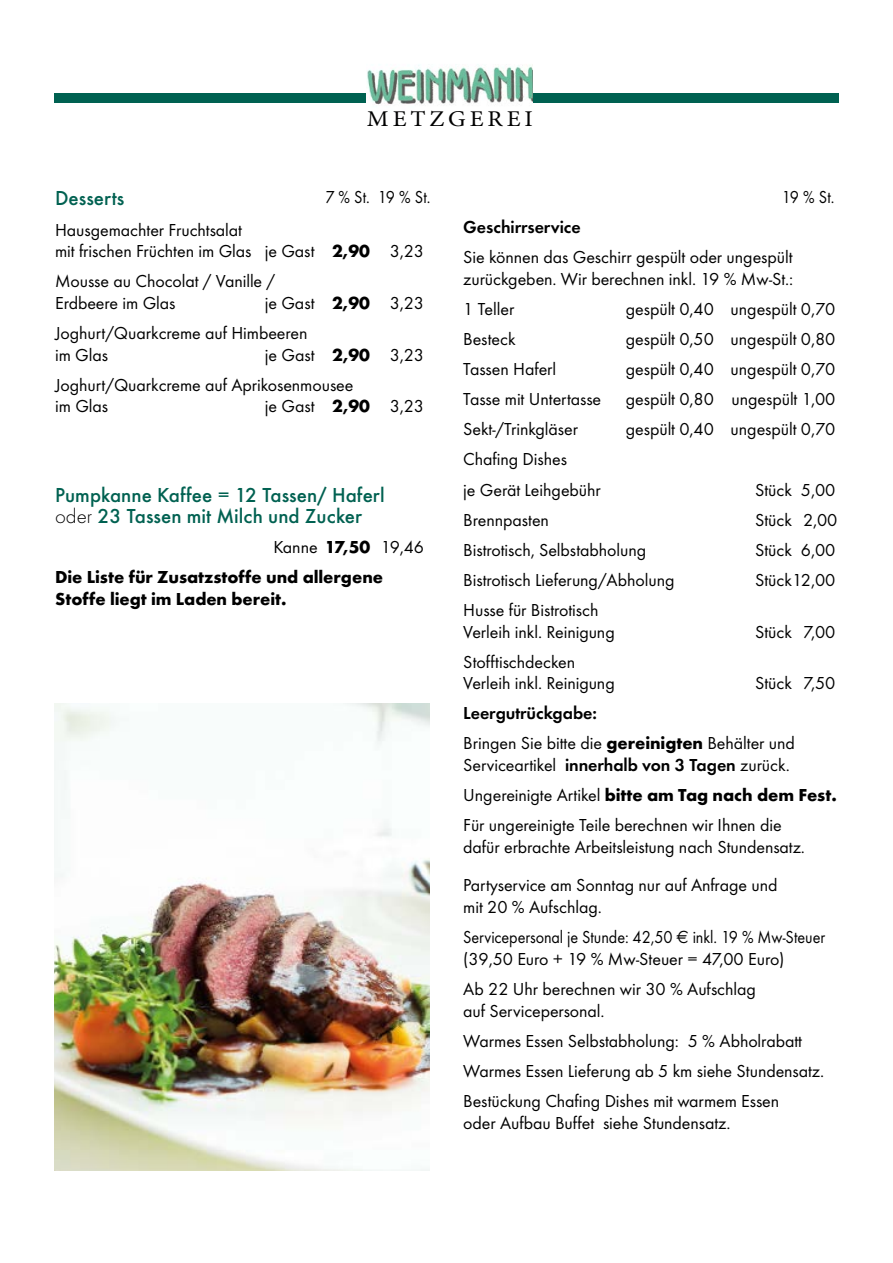
<style>
.page{position:relative;width:893px;height:1263px;background:#fff}
.page>*{position:absolute;margin:0;border:0;box-sizing:border-box;transform-origin:0 0}
.t1{font:22.5px "Minion Pro";letter-spacing:.16em;color:#000;scale:1.09 1}
.t2{font:500 21px/21px "Futura T";color:#006151}
.t3{font:18px/30.2px "Futura T";letter-spacing:-.005em;color:#000}
.t4{font:700 18px/30.2px "Futura T";letter-spacing:-.005em;color:#000}
.t5{font:18px "Futura T";letter-spacing:-.005em;color:#000;scale:.9 1}
.t6{font:600 18px "Futura T";letter-spacing:-.005em;color:#000}
.s1{font-weight:700}
.s2{font-weight:300;color:#000}
.s3{font-weight:400}
.s4{font-weight:600}
.s5{font-family:"Euro Sans"}
</style>
<div class="page">
<div style="left:55px;top:93px;width:784px;height:10px;background:#006151"></div>
<img style="left:366px;top:64px;width:167px;height:41px">
<img style="left:54px;top:704px;width:375px;height:466px">
<p class="t1" style="left:367px;top:104px;width:154px">METZGEREI</p>
<p class="t5" style="left:325px;top:187px;width:118px">7 % St. 19 % St.</p>
<p class="t5" style="left:782px;top:187px;width:60px">19 % St.</p>
<p class="t2" style="left:55px;top:188px;width:71px">Desserts</p>
<p class="t3" style="left:55px;top:219px;width:371px;line-height:21.6px">Hausgemachter Fruchtsalat<br>mit frischen Früchten im Glas je Gast <span class="s1">2,90</span> 3,23</p>
<p class="t3" style="left:55px;top:270px;width:222px;line-height:21.6px">Mousse au Chocolat / Vanille /<br>Erdbeere im Glas</p>
<p class="t6" style="left:463px;top:216px;width:119px">Geschirrservice</p>
<p class="t3" style="left:463px;top:246px;width:332px;line-height:21.6px">Sie können das Geschirr gespült oder ungespült zurückgeben. Wir berechnen inkl. 19 % Mw-St.:</p>
<p class="t3" style="left:463px;top:294px;width:53px">1 Teller</p>
<p class="t3" style="left:626px;top:294px;width:211px">gespült 0,40 ungespült 0,70</p>
<p class="t3" style="left:463px;top:324px;width:54px">Besteck</p>
<p class="t3" style="left:626px;top:324px;width:211px">gespült 0,50 ungespült 0,80</p>
<p class="t3" style="left:463px;top:354px;width:95px">Tassen Haferl</p>
<p class="t3" style="left:626px;top:354px;width:211px">gespült 0,40 ungespült 0,70</p>
<p class="t3" style="left:463px;top:384px;width:139px">Tasse mit Untertasse</p>
<p class="t3" style="left:626px;top:384px;width:211px">gespült 0,80 ungespült 1,00</p>
<p class="t3" style="left:463px;top:414px;width:116px">Sekt-/Trinkgläser</p>
<p class="t3" style="left:626px;top:414px;width:211px">gespült 0,40 ungespült 0,70</p>
<p class="t3" style="left:463px;top:444px;width:139px">Chafing Dishes<br>je Gerät Leihgebühr</p>
<p class="t3" style="left:55px;top:288px;width:371px;text-indent:210px">je Gast <span class="s1">2,90</span> 3,23<br>Joghurt/Quarkcreme auf Himbeeren</p>
<p class="t3" style="left:55px;top:339px;width:55px">im Glas</p>
<p class="t3" style="left:55px;top:339px;width:370px;text-indent:210px">je Gast <span class="s1">2,90</span> 3,23<br>Joghurt/Quarkcreme auf Aprikosenmousee</p>
<p class="t3" style="left:55px;top:391px;width:55px">im Glas</p>
<p class="t3" style="left:265px;top:391px;width:161px">je Gast <span class="s1">2,90</span> 3,23</p>
<p class="t3" style="left:755px;top:474px;width:82px">Stück 5,00</p>
<p class="t2" style="left:55px;top:484px;width:331px">Pumpkanne Kaffee = 12 Tassen/ Haferl <span class="s2">oder</span> 23 Tassen mit Milch und Zucker</p>
<p class="t4" style="left:55px;top:532px;width:371px;text-indent:218px"><span class="s3">Kanne</span> 17,50 <span class="s3">19,46<br></span>Die Liste für Zusatzstoffe und allergene</p>
<p class="t4" style="left:55px;top:584px;width:233px">Stoffe liegt im Laden bereit.</p>
<p class="t3" style="left:463px;top:504px;width:87px">Brennpasten</p>
<p class="t3" style="left:755px;top:504px;width:84px">Stück 2,00</p>
<p class="t3" style="left:463px;top:534px;width:184px">Bistrotisch, Selbstabholung</p>
<p class="t3" style="left:755px;top:534px;width:82px">Stück 6,00</p>
<p class="t3" style="left:463px;top:565px;width:213px">Bistrotisch Lieferung/Abholung</p>
<p class="t3" style="left:755px;top:565px;width:82px">Stück12,00</p>
<p class="t3" style="left:463px;top:599px;width:153px;line-height:21.6px">Husse für Bistrotisch<br>Verleih inkl. Reinigung</p>
<p class="t3" style="left:755px;top:616px;width:82px">Stück 7,00</p>
<p class="t3" style="left:463px;top:651px;width:153px;line-height:21.6px">Stofftischdecken<br>Verleih inkl. Reinigung</p>
<p class="t3" style="left:755px;top:668px;width:82px">Stück 7,50</p>
<p class="t3" style="left:463px;top:698px;width:333px"><span class="s4">Leergutrückgabe:<br></span>Bringen Sie bitte die <span class="s1">gereinigten</span> Behälter und</p>
<p class="t3" style="left:463px;top:750px;width:375px">Serviceartikel <span class="s4">innerhalb von 3 Tagen</span> zurück.<br>Ungereinigte Artikel <span class="s1">bitte am Tag nach dem Fest.<br></span>Für ungereinigte Teile berechnen wir Ihnen die</p>
<p class="t3" style="left:463px;top:827px;width:343px;line-height:38.5px">dafür erbrachte Arbeitsleistung nach Stundensatz.<br>Partyservice am Sonntag nur auf Anfrage und</p>
<p class="t3" style="left:463px;top:892px;width:363px">mit 20 % Aufschlag.<br>Servicepersonal je Stunde: 42,50 <span class="s5">E</span> inkl. 19 % Mw-Steuer</p>
<p class="t3" style="left:463px;top:944px;width:323px">(39,50 Euro + 19 % Mw-Steuer = 47,00 Euro)<br>Ab 22 Uhr berechnen wir 30 % Aufschlag</p>
<p class="t3" style="left:463px;top:995px;width:362px">auf Servicepersonal.<br>Warmes Essen Selbstabholung: 5 % Abholrabatt Warmes Essen Lieferung ab 5 km siehe Stundensatz.<br>Bestückung Chafing Dishes mit warmem Essen</p>
<p class="t3" style="left:463px;top:1107px;width:269px">oder Aufbau Buffet siehe Stundensatz.</p>
</div>
